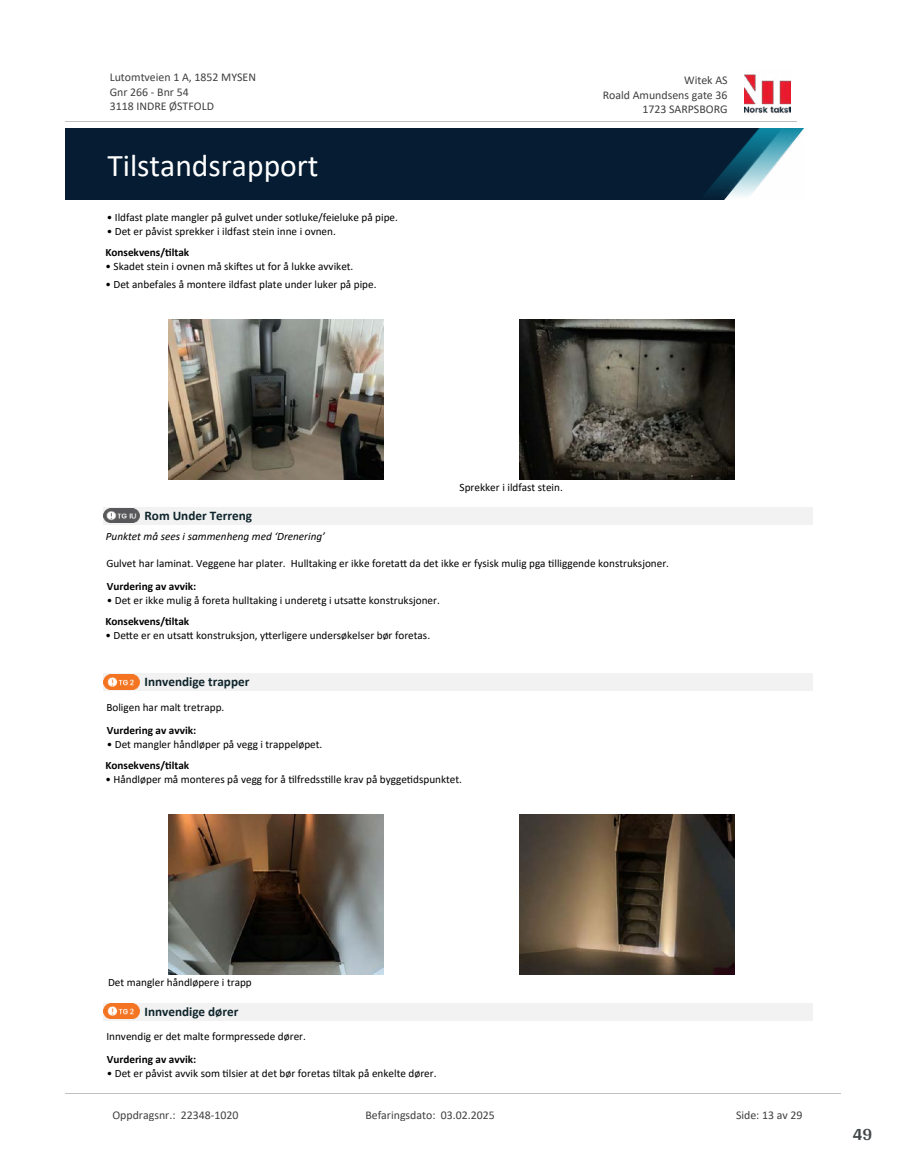
<style>
.page{position:relative;width:915px;height:1172px;background:#fff}
.page>*{position:absolute;margin:0;border:0;box-sizing:border-box;transform-origin:0 0}
.t1{font:31.65px "Calibri";color:#fff}
.t2{font:700 18px "Arya";color:#414749}
.t3{font:700 13.2px "Calibri";color:#0f252c}
.t4{font:11.85px/14.5px "Calibri";color:#404040}
.t5{font:11.25px "Calibri";color:#000}
.t6{font:700 11.25px "Calibri";color:#000}
.t7{font:italic 11.25px "Calibri";color:#000}
</style>
<div class="page">
<img style="left:169px;top:319px;width:214px;height:160px">
<img style="left:519px;top:319px;width:215px;height:160px">
<div style="left:104px;top:507px;width:708px;height:17px;background:#f2f2f2"></div>
<img style="left:104px;top:508px;width:35px;height:15px">
<div style="left:104px;top:674px;width:708px;height:17px;background:#f2f2f2"></div>
<svg style="left:107px;top:674px;width:29px;height:1px"></svg>
<img style="left:104px;top:675px;width:35px;height:15px">
<img style="left:169px;top:814px;width:214px;height:160px">
<img style="left:519px;top:814px;width:215px;height:160px">
<div style="left:104px;top:1003px;width:708px;height:17px;background:#f2f2f2"></div>
<svg style="left:107px;top:1003px;width:29px;height:1px"></svg>
<img style="left:104px;top:1004px;width:35px;height:15px">
<img style="left:744px;top:74px;width:46px;height:40px">
<hr style="left:65px;top:121px;width:731px;height:1px;background:#c0c0c0">
<img style="left:65px;top:129px;width:738px;height:71px">
<hr style="left:65px;top:1093px;width:775px;height:1px;background:#c0c0c0">
<p class="t4" style="left:110px;top:70px;width:148px">Lutomtveien 1 A, 1852 MYSEN<br>Gnr 266 - Bnr 54<br>3118 INDRE ØSTFOLD</p>
<p class="t4" style="left:684px;top:73px;width:45px">Witek AS</p>
<p class="t4" style="left:602px;top:87px;width:126px">Roald Amundsens gate 36</p>
<p class="t4" style="left:642px;top:102px;width:87px">1723 SARPSBORG</p>
<h1 class="t1" style="left:107px;top:143px;width:213px">Tilstandsrapport</h1>
<p class="t5" style="left:107px;top:210px;width:292px">• Ildfast plate mangler på gulvet under sotluke/feieluke på pipe.</p>
<p class="t5" style="left:107px;top:223px;width:230px">• Det er påvist sprekker i ildfast stein inne i ovnen.</p>
<p class="t6" style="left:105px;top:244px;width:85px">Konsekvens/琀椀ltak</p>
<p class="t5" style="left:105px;top:259px;width:249px">• Skadet stein i ovnen må ski昀琀es ut for å lukke avviket.</p>
<p class="t5" style="left:105px;top:276px;width:272px">• Det anbefales å montere ildfast plate under luker på pipe.</p>
<p class="t5" style="left:459px;top:479px;width:105px">Sprekker i ildfast stein.</p>
<p class="t3" style="left:144px;top:506px;width:109px">Rom Under Terreng</p>
<p class="t5" style="left:106px;top:555px;width:564px">Gulvet har laminat. Veggene har plater. Hulltaking er ikke foreta琀琀 da det ikke er fysisk mulig pga 琀椀lliggende konstruksjoner.</p>
<p class="t7" style="left:106px;top:529px;width:221px">Punktet må sees i sammenheng med ‘Drenering’</p>
<p class="t6" style="left:107px;top:578px;width:91px">Vurdering av avvik:</p>
<p class="t5" style="left:107px;top:592px;width:334px">• Det er ikke mulig å foreta hulltaking i underetg i utsa琀琀e konstruksjoner.</p>
<p class="t6" style="left:105px;top:613px;width:85px">Konsekvens/琀椀ltak</p>
<p class="t5" style="left:105px;top:628px;width:326px">• De琀琀e er en utsa琀琀 konstruksjon, y琀琀erligere undersøkelser bør foretas.</p>
<p class="t3" style="left:144px;top:673px;width:106px">Innvendige trapper</p>
<p class="t5" style="left:106px;top:699px;width:119px">Boligen har malt tretrapp.</p>
<p class="t6" style="left:107px;top:722px;width:91px">Vurdering av avvik:</p>
<p class="t5" style="left:107px;top:736px;width:217px">• Det mangler håndløper på vegg i trappeløpet.</p>
<p class="t6" style="left:105px;top:757px;width:85px">Konsekvens/琀椀ltak</p>
<p class="t5" style="left:105px;top:771px;width:358px">• Håndløper må monteres på vegg for å 琀椀lfredss琀椀lle krav på bygge琀椀dspunktet.</p>
<p class="t5" style="left:108px;top:974px;width:145px">Det mangler håndløpere i trapp</p>
<p class="t3" style="left:144px;top:1002px;width:95px">Innvendige dører</p>
<p class="t5" style="left:106px;top:1028px;width:201px">Innvendig er det malte formpressede dører.</p>
<p class="t6" style="left:107px;top:1051px;width:91px">Vurdering av avvik:</p>
<p class="t5" style="left:107px;top:1066px;width:331px">• Det er påvist avvik som 琀椀lsier at det bør foretas 琀椀ltak på enkelte dører.</p>
<p class="t4" style="left:112px;top:1107px;width:127px">Oppdragsnr.: 22348-1020</p>
<p class="t4" style="left:365px;top:1107px;width:131px">Befaringsdato: 03.02.2025</p>
<p class="t4" style="left:735px;top:1107px;width:68px">Side: 13 av 29</p>
<h2 class="t2" style="left:852px;top:1123px;width:21px">49</h2>
</div>
